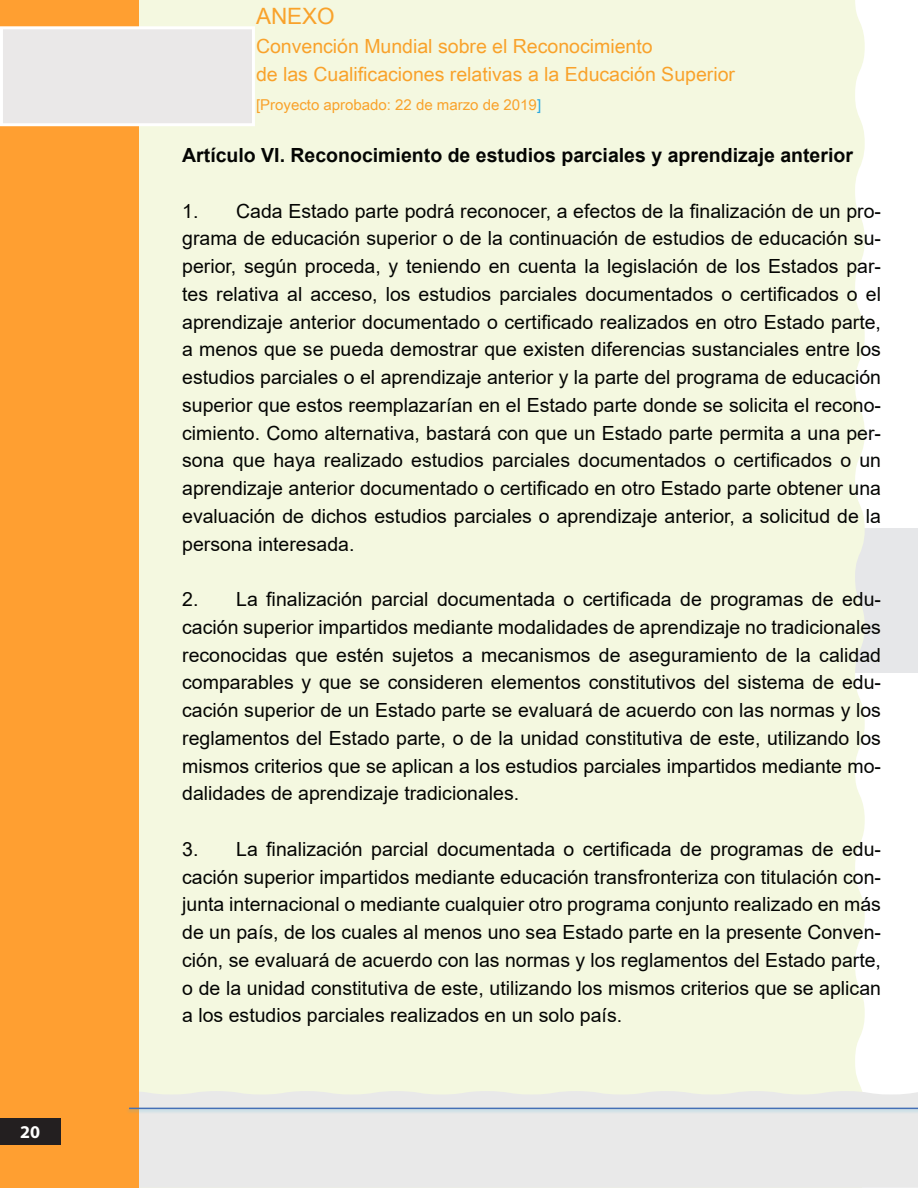
<style>
.page{position:relative;width:918px;height:1188px;background:#fff}
.page>*{position:absolute;margin:0;border:0;box-sizing:border-box;transform-origin:0 0}
.t1{font:22.5px "Arial Unicode MS";color:#f9a22b}
.t2{font:19.5px/27.8px "Arial";color:#040503;text-align:justify}
.t3{font:19.5px "Arial Unicode MS";color:#f9a22b}
.t4{font:700 19.5px "Arial";color:#040503}
.t5{font:700 18px "Myriad Pro";color:#fff}
.t6{font:15px "Arial Unicode MS";color:#f9a22b}
.s1{color:#28a7df}
</style>
<div class="page">
<div style="left:0;top:528px;width:918px;height:144px;background:#e6e7e9"></div>
<div style="left:138px;top:0;width:727px;height:1091px;background:#f4f8e0"></div>
<div style="left:138px;top:1091px;width:780px;height:97px;background:#e9e9e9"></div>
<div style="left:0;top:0;width:138px;height:1188px;background:#ff9f31"></div>
<div style="left:0;top:1118px;width:60px;height:27px;background:#231f20"></div>
<div style="left:126px;top:1107px;width:792px;height:7px;background:#42b3da;opacity:.4"></div>
<hr style="left:129px;top:1108px;width:789px;height:1px;background:#446fb6">
<div style="left:1px;top:28px;width:252px;height:97px;background:#eae8e8"></div>
<div style="left:0;top:26px;width:255px;height:100px;border:3px solid #fff"></div>
<p class="t5" style="left:20px;top:1121px;width:21px">20</p>
<p class="t1" style="left:256px;top:0;width:80px">ANEXO</p>
<p class="t3" style="left:256px;top:32px;width:398px">Convención Mundial sobre el Reconocimiento</p>
<p class="t3" style="left:256px;top:60px;width:481px">de las Cualificaciones relativas a la Educación Superior</p>
<p class="t6" style="left:256px;top:94px;width:287px">[Proyecto aprobado: 22 de marzo de 2019<span class="s1">]</span></p>
<p class="t4" style="left:182px;top:142px;width:672px">Artículo VI. Reconocimiento de estudios parciales y aprendizaje anterior</p>
<p class="t2" style="left:182px;top:197px;width:700px">1. Cada Estado parte podrá reconocer, a efectos de la finalización de un pro&shy;grama de educación superior o de la continuación de estudios de educación su&shy;perior, según proceda, y teniendo en cuenta la legislación de los Estados par&shy;tes relativa al acceso, los estudios parciales documentados o certificados o el aprendizaje anterior documentado o certificado realizados en otro Estado parte, a menos que se pueda demostrar que existen diferencias sustanciales entre los estudios parciales o el aprendizaje anterior y la parte del programa de educación superior que estos reemplazarían en el Estado parte donde se solicita el recono&shy;cimiento. Como alternativa, bastará con que un Estado parte permita a una per&shy;sona que haya realizado estudios parciales documentados o certificados o un aprendizaje anterior documentado o certificado en otro Estado parte obtener una evaluación de dichos estudios parciales o aprendizaje anterior, a solicitud de la persona interesada.</p>
<p class="t2" style="left:182px;top:585px;width:700px">2. La finalización parcial documentada o certificada de programas de edu&shy;cación superior impartidos mediante modalidades de aprendizaje no tradicionales reconocidas que estén sujetos a mecanismos de aseguramiento de la calidad comparables y que se consideren elementos constitutivos del sistema de edu&shy;cación superior de un Estado parte se evaluará de acuerdo con las normas y los reglamentos del Estado parte, o de la unidad constitutiva de este, utilizando los mismos criterios que se aplican a los estudios parciales impartidos mediante mo&shy;dalidades de aprendizaje tradicionales.</p>
<p class="t2" style="left:182px;top:835px;width:700px">3. La finalización parcial documentada o certificada de programas de edu&shy;cación superior impartidos mediante educación transfronteriza con titulación con&shy;junta internacional o mediante cualquier otro programa conjunto realizado en más de un país, de los cuales al menos uno sea Estado parte en la presente Conven&shy;ción, se evaluará de acuerdo con las normas y los reglamentos del Estado parte, o de la unidad constitutiva de este, utilizando los mismos criterios que se aplican a los estudios parciales realizados en un solo país.</p>
</div>
